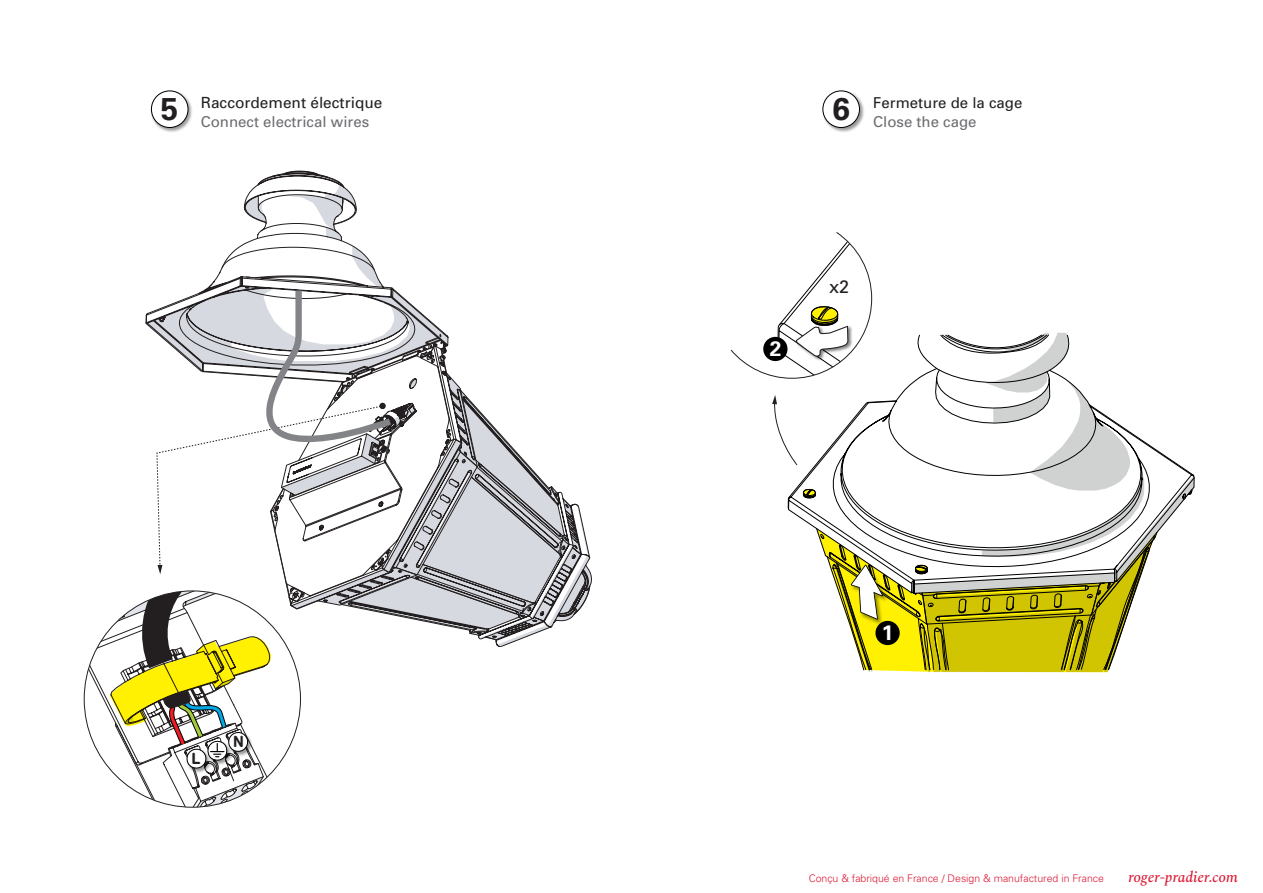
<style>
.page{position:relative;width:1263px;height:893px;background:#fff}
.page>*{position:absolute;margin:0;border:0;box-sizing:border-box;transform-origin:0 0}
.t1{font:700 31.5px "Univers LT Std";color:#231f20}
.t2{font:700 20.85px "Univers LT Std";color:#fff}
.t3{font:18px "Univers";color:#231f20}
.t4{font:700 16.5px "DIN Next Rounded LT Pro";color:#231f20}
.t5{font:15.45px "Univers";color:#231f20}
.t6{font:15px "Univers";color:#6c6d70}
.t7{font:italic 500 15px "Spectral";color:#dc1a36}
.t8{font:15px "Univers";color:#231f20}
.t9{font:300 10.5px "Univers";color:#dc1a36}
</style>
<div class="page">
<img style="left:150px;top:91px;width:42px;height:41px">
<div style="left:151px;top:91px;width:37px;height:36px;background:#fff;border-radius:50%"></div>
<div style="left:151px;top:90px;width:37px;height:38px;border:1px solid #000001;border-radius:50%"></div>
<img style="left:822px;top:90px;width:42px;height:42px">
<div style="left:823px;top:91px;width:36px;height:36px;background:#fff;border-radius:50%"></div>
<div style="left:822px;top:90px;width:38px;height:38px;border:1px solid #000001;border-radius:50%"></div>
<svg style="left:730px;top:232px;width:463px;height:440px"></svg>
<svg style="left:84px;top:171px;width:508px;height:636px"></svg>
<h1 class="t1" style="left:161px;top:90px;width:19px">5</h1>
<h3 class="t5" style="left:201px;top:93px;width:183px">Raccordement électrique</h3>
<h3 class="t6" style="left:201px;top:113px;width:170px">Connect electrical wires</h3>
<h3 class="t4" style="left:191px;top:749px;width:11px">L</h3>
<h3 class="t4" style="left:233px;top:732px;width:12px">N</h3>
<h1 class="t1" style="left:832px;top:90px;width:19px">6</h1>
<h3 class="t8" style="left:873px;top:94px;width:151px">Fermeture de la cage</h3>
<h3 class="t6" style="left:873px;top:113px;width:105px">Close the cage</h3>
<h2 class="t2" style="left:770px;top:336px;width:13px">2</h2>
<h3 class="t3" style="left:829px;top:276px;width:22px">x2</h3>
<h2 class="t2" style="left:882px;top:620px;width:13px">1</h2>
<p class="t9" style="left:809px;top:872px;width:297px">Conçu &amp; fabriqué en France / Design &amp; manufactured in France</p>
<h3 class="t7" style="left:1128px;top:866px;width:111px">roger-pradier.com</h3>
</div>
